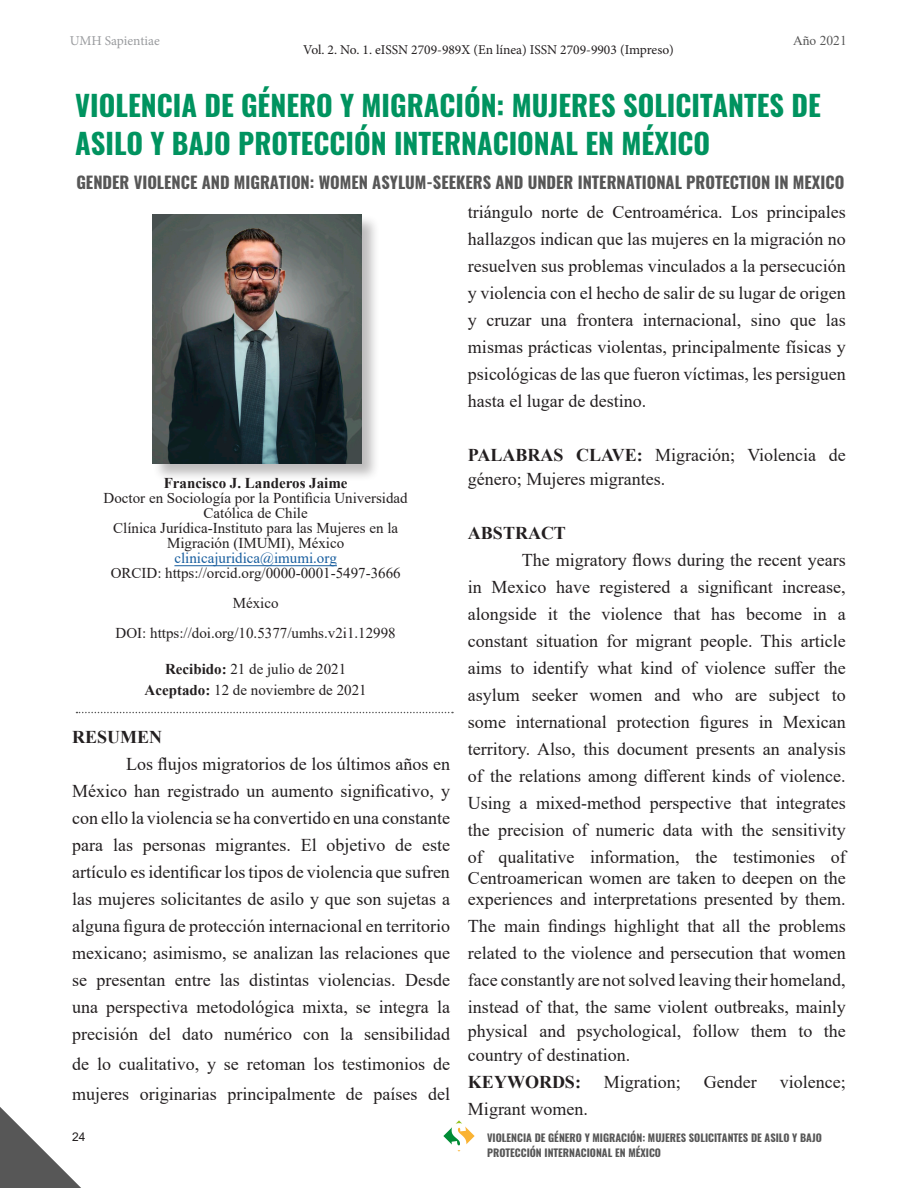
<style>
.page{position:relative;width:918px;height:1188px;background:#fff}
.page>*{position:absolute;margin:0;border:0;box-sizing:border-box;transform-origin:0 0}
.t1{font:700 28.5px/38.4px "Oswald";color:#00935f}
.t2{font:18px/27px "Times New Roman";color:#231f20;text-align:justify}
.t3{font:700 18px "Times New Roman";color:#231f20}
.t4{font:700 16.5px "Oswald";color:#575757}
.t5{font:15px/15px "Times New Roman";color:#231f20;text-align:center}
.t6{font:15px "Times New Roman";color:#175d9e}
.t7{font:700 15px "Times New Roman";color:#231f20}
.t8{font:13.5px "Minion Pro";color:#231f20}
.t9{font:13.5px "Minion Pro";color:#999b9e}
.t10{font:13.5px "Times New Roman";color:#575757}
.t11{font:12px "Arial";color:#231f20}
.t12{font:700 10.5px/15px "Oswald";color:#575757}
.s1{font-weight:700}
</style>
<div class="page">
<svg style="left:443px;top:1120px;width:32px;height:32px"></svg>
<svg style="left:0;top:1107px;width:81px;height:81px"></svg>
<hr style="left:174px;top:565px;width:163px;height:1px;background:#175d9e">
<div style="left:152px;top:215px;width:228px;height:267px;background:#231f20;opacity:.3"></div>
<img style="left:152px;top:215px;width:209px;height:248px">
<svg style="left:76px;top:712px;width:377px;height:1px"></svg>
<p class="t9" style="left:70px;top:32px;width:92px">UMH Sapientiae</p>
<p class="t10" style="left:793px;top:31px;width:55px">Año 2021</p>
<p class="t8" style="left:303px;top:41px;width:372px">Vol. 2. No. 1. eISSN 2709-989X (En línea) ISSN 2709-9903 (Impreso)</p>
<h1 class="t1" style="left:75px;top:87px;width:747px">VIOLENCIA DE GÉNERO Y MIGRACIÓN: MUJERES SOLICITANTES DE<br>ASILO Y BAJO PROTECCIÓN INTERNACIONAL EN MÉXICO</h1>
<p class="t4" style="left:76px;top:171px;width:769px">GENDER VIOLENCE AND MIGRATION: WOMEN ASYLUM-SEEKERS AND UNDER INTERNATIONAL PROTECTION IN MEXICO</p>
<p class="t7" style="left:164px;top:472px;width:185px">Francisco J. Landeros Jaime</p>
<p class="t5" style="left:104px;top:490px;width:306px">Doctor en Sociología por la Pontificia Universidad Católica de Chile<br>Clínica Jurídica-Instituto para las Mujeres en la Migración (IMUMI), México</p>
<p class="t6" style="left:174px;top:547px;width:164px">clinicajuridica@imumi.org</p>
<p class="t5" style="left:111px;top:557px;width:291px;line-height:30px">ORCID: https://orcid.org/0000-0001-5497-3666<br>México<br>DOI: https://doi.org/10.5377/umhs.v2i1.12998</p>
<p class="t5" style="left:145px;top:658px;width:224px;line-height:21px"><span class="s1">Recibido:</span> 21 de julio de 2021<br><span class="s1">Aceptado:</span> 12 de noviembre de 2021</p>
<p class="t3" style="left:72px;top:724px;width:91px">RESUMEN</p>
<p class="t2" style="left:72px;top:750px;width:379px;text-indent:54px">Los flujos migratorios de los últimos años en México han registrado un aumento significativo, y con ello la violencia se ha convertido en una constante para las personas migrantes. El objetivo de este artículo es identificar los tipos de violencia que sufren las mujeres solicitantes de asilo y que son sujetas a alguna figura de protección internacional en territorio mexicano; asimismo, se analizan las relaciones que se presentan entre las distintas violencias. Desde una perspectiva metodológica mixta, se integra la precisión del dato numérico con la sensibilidad</p>
<p class="t2" style="left:72px;top:1048px;width:379px;line-height:30px">de lo cualitativo, y se retoman los testimonios de mujeres originarias principalmente de países del</p>
<p class="t11" style="left:72px;top:1129px;width:15px">24</p>
<p class="t2" style="left:468px;top:198px;width:379px">triángulo norte de Centroamérica. Los principales hallazgos indican que las mujeres en la migración no resuelven sus problemas vinculados a la persecución y violencia con el hecho de salir de su lugar de origen y cruzar una frontera internacional, sino que las mismas prácticas violentas, principalmente físicas y psicológicas de las que fueron víctimas, les persiguen hasta el lugar de destino.</p>
<p class="t2" style="left:468px;top:443px;width:379px;line-height:24px"><span class="s1">PALABRAS CLAVE:</span> Migración; Violencia de género; Mujeres migrantes.</p>
<p class="t3" style="left:468px;top:520px;width:100px">ABSTRACT</p>
<p class="t2" style="left:468px;top:546px;width:379px;text-indent:54px">The migratory flows during the recent years in Mexico have registered a significant increase, alongside it the violence that has become in a constant situation for migrant people. This article aims to identify what kind of violence suffer the asylum seeker women and who are subject to some international protection figures in Mexican territory. Also, this document presents an analysis of the relations among different kinds of violence.<br>Using a mixed-method perspective that integrates the precision of numeric data with the sensitivity of qualitative information, the testimonies of</p>
<p class="t2" style="left:468px;top:867px;width:379px;line-height:21px">Centroamerican women are taken to deepen on the experiences and interpretations presented by them.</p>
<p class="t2" style="left:468px;top:912px;width:379px">The main findings highlight that all the problems related to the violence and persecution that women face constantly are not solved leaving their homeland, instead of that, the same violent outbreaks, mainly</p>
<p class="t2" style="left:468px;top:1019px;width:379px;line-height:24px">physical and psychological, follow them to the country of destination.</p>
<p class="t3" style="left:468px;top:1069px;width:115px">KEYWORDS:</p>
<p class="t2" style="left:604px;top:1068px;width:79px">Migration;</p>
<p class="t2" style="left:704px;top:1068px;width:54px">Gender</p>
<p class="t2" style="left:780px;top:1068px;width:67px">violence;</p>
<p class="t2" style="left:468px;top:1095px;width:121px">Migrant women.</p>
<p class="t12" style="left:487px;top:1130px;width:336px">VIOLENCIA DE GÉNERO Y MIGRACIÓN: MUJERES SOLICITANTES DE ASILO Y BAJO<br>PROTECCIÓN INTERNACIONAL EN MÉXICO</p>
</div>
